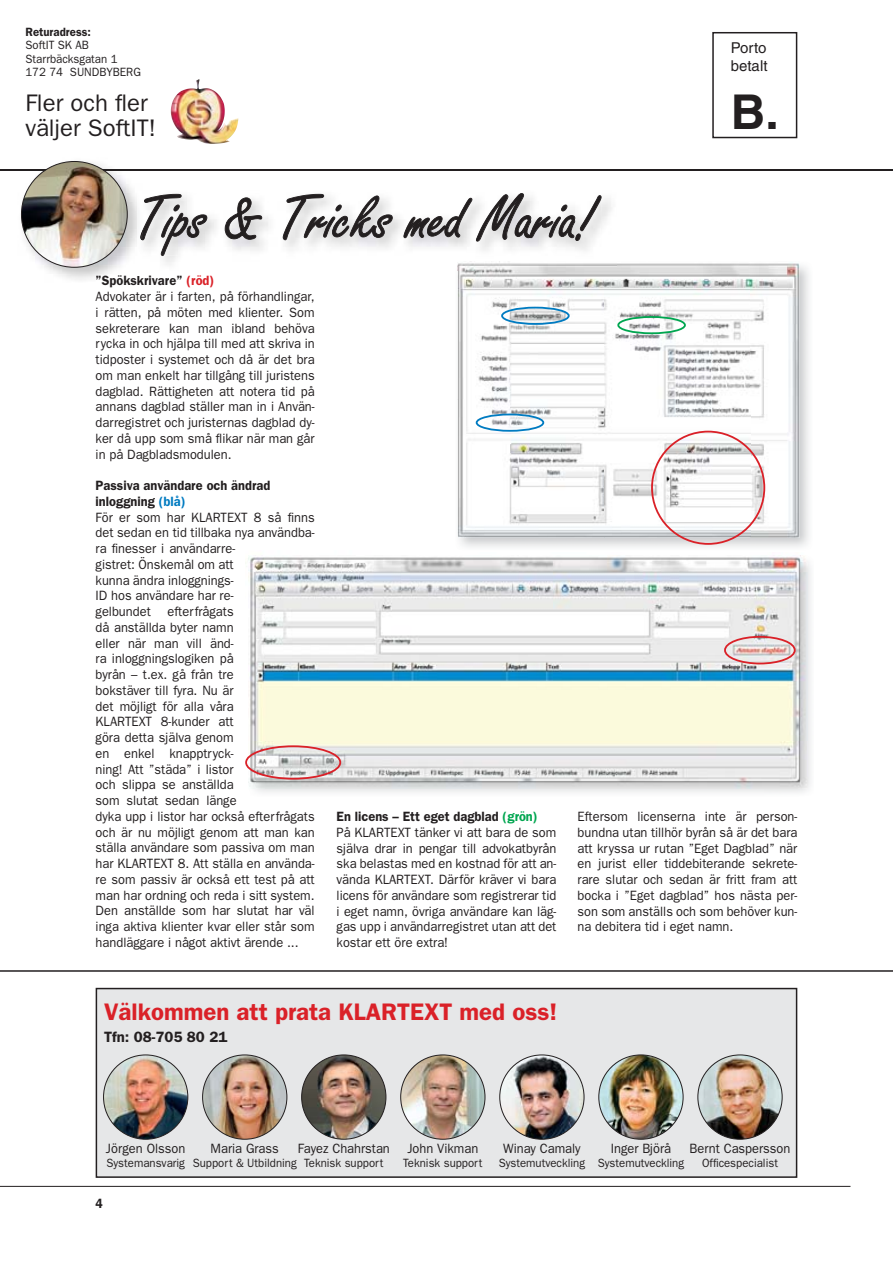
<style>
.page{position:relative;width:893px;height:1263px;background:#fff}
.page>*{position:absolute;margin:0;border:0;box-sizing:border-box;transform-origin:0 0}
.t1{font:66px "Freestyle Script";letter-spacing:-.01em;color:#231f20}
.t2{font:700 48px "Helvetica";color:#231f20}
.t3{font:600 24px "Franklin Gothic";color:#da2128}
.t4{font:24px/25.5px "Franklin Gothic";color:#231f20}
.t5{font:600 15px "Franklin Gothic";color:#231f20}
.t6{font:15px/18px "Helvetica";color:#231f20}
.t7{font:13.5px/15.8px "Franklin Gothic";color:#231f20;scale:.95 1}
.t8{font:600 13.5px "Franklin Gothic";color:#231f20;scale:.9 1}
.t9{font:12px/13.5px "Franklin Gothic";color:#231f20;scale:.95 1}
.t10{font:600 12px "Franklin Gothic";color:#231f20;scale:.95 1}
.s1{font-weight:600}
.s2{font-weight:600;color:#da2128}
.s3{font-weight:600;color:#007bc1}
.s4{font-weight:600;color:#00a650}
</style>
<div class="page">
<hr style="left:0;top:1186px;width:850px;height:1px;background:#231f20">
<img style="left:171px;top:79px;width:67px;height:65px">
<div style="left:96px;top:989px;width:700px;height:188px;background:#e6e7e8"></div>
<div style="left:96px;top:988px;width:701px;height:190px;border:2px solid #231f20"></div>
<img style="left:203px;top:1055px;width:84px;height:84px;border-radius:50%">
<img style="left:104px;top:1055px;width:84px;height:84px;border-radius:50%">
<hr style="left:0;top:169px;width:893px;height:2px;background:#231f20">
<div style="left:712px;top:32px;width:85px;height:106px;border:2px solid #231f20"></div>
<img style="left:599px;top:1055px;width:84px;height:84px;border-radius:50%">
<img style="left:698px;top:1055px;width:84px;height:84px;border-radius:50%">
<img style="left:500px;top:1055px;width:84px;height:84px;border-radius:50%">
<img style="left:302px;top:1055px;width:84px;height:84px;border-radius:50%">
<img style="left:401px;top:1055px;width:84px;height:84px;border-radius:50%">
<img style="left:457px;top:264px;width:352px;height:283px">
<img style="left:458px;top:262px;width:341px;height:276px">
<img style="left:458px;top:262px;width:158px;height:9px">
<div style="left:501px;top:307px;width:69px;height:18px;border:2px solid #007bc1;border-radius:50%"></div>
<div style="left:476px;top:414px;width:68px;height:18px;border:2px solid #007bc1;border-radius:50%"></div>
<div style="left:617px;top:316px;width:69px;height:18px;border:2px solid #00a650;border-radius:50%"></div>
<div style="left:651px;top:431px;width:114px;height:114px;border:2px solid #da2128;border-radius:50%"></div>
<img style="left:245px;top:756px;width:4px;height:27px">
<img style="left:249px;top:556px;width:558px;height:233px">
<div style="left:724px;top:636px;width:72px;height:28px;border:2px solid #da2128;border-radius:50%"></div>
<div style="left:245px;top:745px;width:96px;height:35px;border:2px solid #da2128;border-radius:50%"></div>
<hr style="left:0;top:970px;width:893px;height:2px;background:#231f20">
<img style="left:20px;top:161px;width:120px;height:119px">
<img style="left:20px;top:169px;width:120px;height:2px">
<img style="left:97px;top:276px;width:43px;height:4px">
<svg style="left:140px;top:193px;width:462px;height:63px"></svg>
<img style="left:21px;top:161px;width:106px;height:106px;border-radius:50%">
<p class="t10" style="left:25px;top:28px;width:70px">Returadress:</p>
<p class="t9" style="left:25px;top:40px;width:123px">SoftIT SK AB<br>Starrbäcksgatan 1<br>172 74 SUNDBYBERG</p>
<p class="t6" style="left:731px;top:40px;width:38px">Porto betalt</p>
<h2 class="t2" style="left:731px;top:94px;width:49px">B.</h2>
<h3 class="t4" style="left:25px;top:92px;width:132px">Fler och fler väljer SoftIT!</h3>
<h1 class="t1" style="left:136px;top:183px;width:460px">Tips &amp; Tricks med Maria!</h1>
<p class="t7" style="left:96px;top:274px;width:232px"><span class="s1">”Spökskrivare”</span> <span class="s2">(röd)<br></span>Advokater är i farten, på förhandlingar, i rätten, på möten med klienter. Som sekreterare kan man ibland behöva rycka in och hjälpa till med att skriva in tidposter i systemet och då är det bra om man enkelt har tillgång till juristens dagblad. Rättigheten att notera tid på annans dagblad ställer man in i Använ&shy;darregistret och juristernas dagblad dy&shy;ker då upp som små flikar när man går in på Dagbladsmodulen.</p>
<p class="t7" style="left:96px;top:479px;width:232px"><span class="s1">Passiva användare och ändrad inloggning</span> <span class="s3">(blå)<br></span>För er som har KLARTEXT 8 så finns det sedan en tid tillbaka nya användba&shy;ra finesser i användarre-<br>gistret: Önskemål om att<br>kunna ändra inloggnings-<br>ID hos användare har re-<br>gelbundet efterfrågats<br>då anställda byter namn<br>eller när man vill änd-<br>ra inloggningslogiken på<br>byrån – t.ex. gå från tre<br>bokstäver till fyra. Nu är<br>det möjligt för alla våra<br>KLARTEXT 8-kunder att<br>göra detta själva genom<br>en enkel knapptryck-<br>ning! Att ”städa” i listor<br>och slippa se anställda<br>som slutat sedan länge<br>dyka upp i listor har också efterfrågats och är nu möjligt genom att man kan ställa användare som passiva om man har KLARTEXT 8. Att ställa en använda&shy;re som passiv är också ett test på att man har ordning och reda i sitt system.<br>Den anställde som har slutat har väl inga aktiva klienter kvar eller står som handläggare i något aktivt ärende ...</p>
<p class="t7" style="left:337px;top:810px;width:233px"><span class="s1">En licens – Ett eget dagblad</span> <span class="s4">(grön)<br></span>På KLARTEXT tänker vi att bara de som själva drar in pengar till advokatbyrån ska belastas med en kostnad för att an&shy;vända KLARTEXT. Därför kräver vi bara licens för användare som registrerar tid i eget namn, övriga användare kan läg&shy;gas upp i användarregistret utan att det kostar ett öre extra!</p>
<h3 class="t3" style="left:104px;top:1003px;width:454px">Välkommen att prata KLARTEXT med oss!</h3>
<p class="t5" style="left:104px;top:1032px;width:125px">Tfn: 08-705 80 21</p>
<p class="t7" style="left:578px;top:810px;width:233px;text-align:justify">Eftersom licenserna inte är person&shy;bundna utan tillhör byrån så är det bara att kryssa ur rutan ”Eget Dagblad” när en jurist eller tiddebiterande sekrete&shy;rare slutar och sedan är fritt fram att bocka i ”Eget dagblad” hos nästa per&shy;son som anställs och som behöver kun&shy;na debitera tid i eget namn.</p>
<p class="t7" style="left:106px;top:1142px;width:85px">Jörgen Olsson</p>
<p class="t9" style="left:106px;top:1157px;width:84px">Systemansvarig</p>
<p class="t7" style="left:211px;top:1142px;width:73px">Maria Grass</p>
<p class="t9" style="left:193px;top:1157px;width:111px">Support &amp; Utbildning</p>
<p class="t7" style="left:298px;top:1142px;width:98px">Fayez Chahrstan</p>
<p class="t9" style="left:304px;top:1157px;width:85px">Teknisk support</p>
<p class="t8" style="left:96px;top:1198px;width:10px">4</p>
<p class="t7" style="left:407px;top:1142px;width:76px">John Vikman</p>
<p class="t9" style="left:403px;top:1157px;width:85px">Teknisk support</p>
<p class="t7" style="left:503px;top:1142px;width:83px">Winay Camaly</p>
<p class="t9" style="left:499px;top:1157px;width:92px">Systemutveckling</p>
<p class="t7" style="left:611px;top:1142px;width:65px">Inger Björå</p>
<p class="t9" style="left:598px;top:1157px;width:92px">Systemutveckling</p>
<p class="t7" style="left:689px;top:1142px;width:108px">Bernt Caspersson</p>
<p class="t9" style="left:702px;top:1157px;width:81px">Officespecialist</p>
</div>
